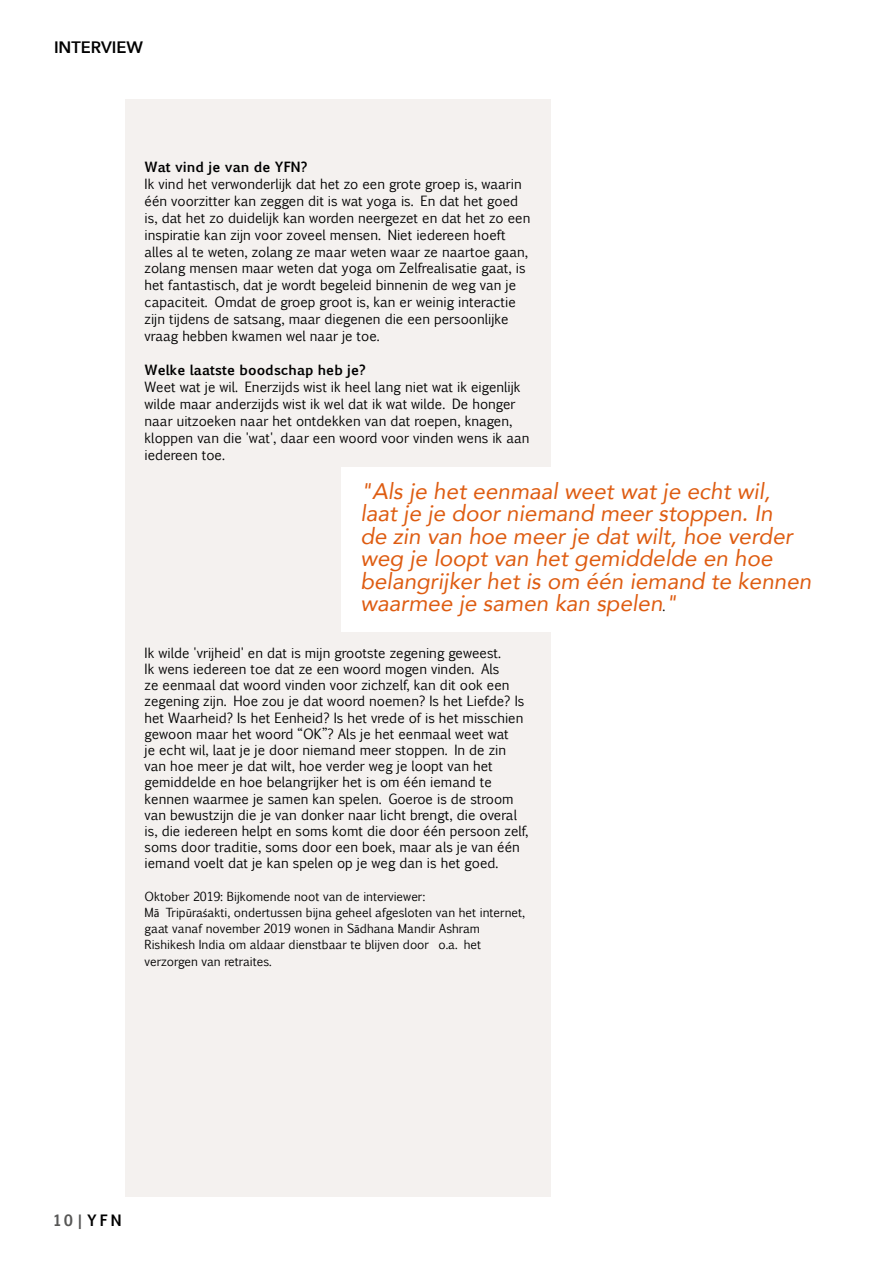
<style>
.page{position:relative;width:893px;height:1263px;background:#fff}
.page>*{position:absolute;margin:0;border:0;box-sizing:border-box;transform-origin:0 0}
.t1{font:italic 22.5px/22.5px "Avenir";color:#de5c11}
.t2{font:600 16.5px "Avenir Next";color:#000}
.t3{font:700 15px "Euphemia UCAS";color:#575756}
.t4{font:13.5px/17px "Euphemia UCAS";color:#000}
.t5{font:700 13.5px "Euphemia UCAS";color:#000}
.t6{font:12px/16.2px "Euphemia UCAS";color:#000}
.s1{font-family:"Euphemia UCAS";font-style:normal;font-size:13.5px;color:#000}
.s2{font-family:"Calibri"}
.s3{color:#000}
</style>
<div class="page">
<div style="left:125px;top:99px;width:426px;height:1097px;background:#f4f1ef"></div>
<div style="left:341px;top:467px;width:482px;height:164px;background:#fff"></div>
<p class="t2" style="left:54px;top:33px;width:91px">INTERVIEW</p>
<p class="t5" style="left:145px;top:157px;width:164px">Wat vind je van de YFN?</p>
<p class="t4" style="left:145px;top:175px;width:387px">Ik vind het verwonderlijk dat het zo een grote groep is, waarin één voorzitter kan zeggen dit is wat yoga is. En dat het goed is, dat het zo duidelijk kan worden neergezet en dat het zo een inspiratie kan zijn voor zoveel mensen. Niet iedereen hoeft alles al te weten, zolang ze maar weten waar ze naartoe gaan, zolang mensen maar weten dat yoga om Zelfrealisatie gaat, is het fantastisch, dat je wordt begeleid binnenin de weg van je capaciteit. Omdat de groep groot is, kan er weinig interactie zijn tijdens de satsang, maar diegenen die een persoonlijke vraag hebben kwamen wel naar je toe.</p>
<p class="t5" style="left:145px;top:360px;width:223px">Welke laatste boodschap heb je?</p>
<p class="t4" style="left:145px;top:378px;width:386px">Weet wat je wil. Enerzijds wist ik heel lang niet wat ik eigenlijk wilde maar anderzijds wist ik wel dat ik wat wilde. De honger naar uitzoeken naar het ontdekken van dat roepen, knagen, kloppen van die 'wat', daar een woord voor vinden wens ik aan iedereen toe.</p>
<h1 class="t1" style="left:360px;top:479px;width:453px">"Als je het eenmaal weet wat je echt wil, laat je je door niemand meer stoppen. In<br>de zin van hoe meer je dat wilt, hoe verder weg je loopt van het gemiddelde en hoe belangrijker het is om één iemand te kennen waarmee je samen kan spelen<span class="s1">.</span>"</h1>
<p class="t4" style="left:145px;top:644px;width:385px;line-height:16.2px">Ik wilde 'vrijheid' en dat is mijn grootste zegening geweest.<br>Ik wens iedereen toe dat ze een woord mogen vinden. Als<br>ze eenmaal dat woord vinden voor zichzelf, kan dit ook een zegening zijn. Hoe zou je dat woord noemen? Is het Liefde? Is het Waarheid? Is het Eenheid? Is het vrede of is het misschien gewoon maar het woord “OK”? Als je het eenmaal weet wat<br>je echt wil, laat je je door niemand meer stoppen. In de zin van hoe meer je dat wilt, hoe verder weg je loopt van het gemiddelde en hoe belangrijker het is om één iemand te kennen waarmee je samen kan spelen. Goeroe is de stroom van bewustzijn die je van donker naar licht brengt, die overal is, die iedereen helpt en soms komt die door één persoon zelf, soms door traditie, soms door een boek, maar als je van één iemand voelt dat je kan spelen op je weg dan is het goed.</p>
<p class="t6" style="left:145px;top:888px;width:382px">Oktober 2019: Bijkomende noot van de interviewer:<br>M<span class="s2">ā</span> Trip<span class="s2">ū</span>ra<span class="s2">ś</span>akti, ondertussen bijna geheel afgesloten van het internet, gaat vanaf november 2019 wonen in S<span class="s2">ā</span>dhana Mandir Ashram Rishikesh India om aldaar dienstbaar te blijven door o.a. het verzorgen van retraites.</p>
<p class="t3" style="left:54px;top:1209px;width:69px">10|<span class="s3">YFN</span></p>
</div>
